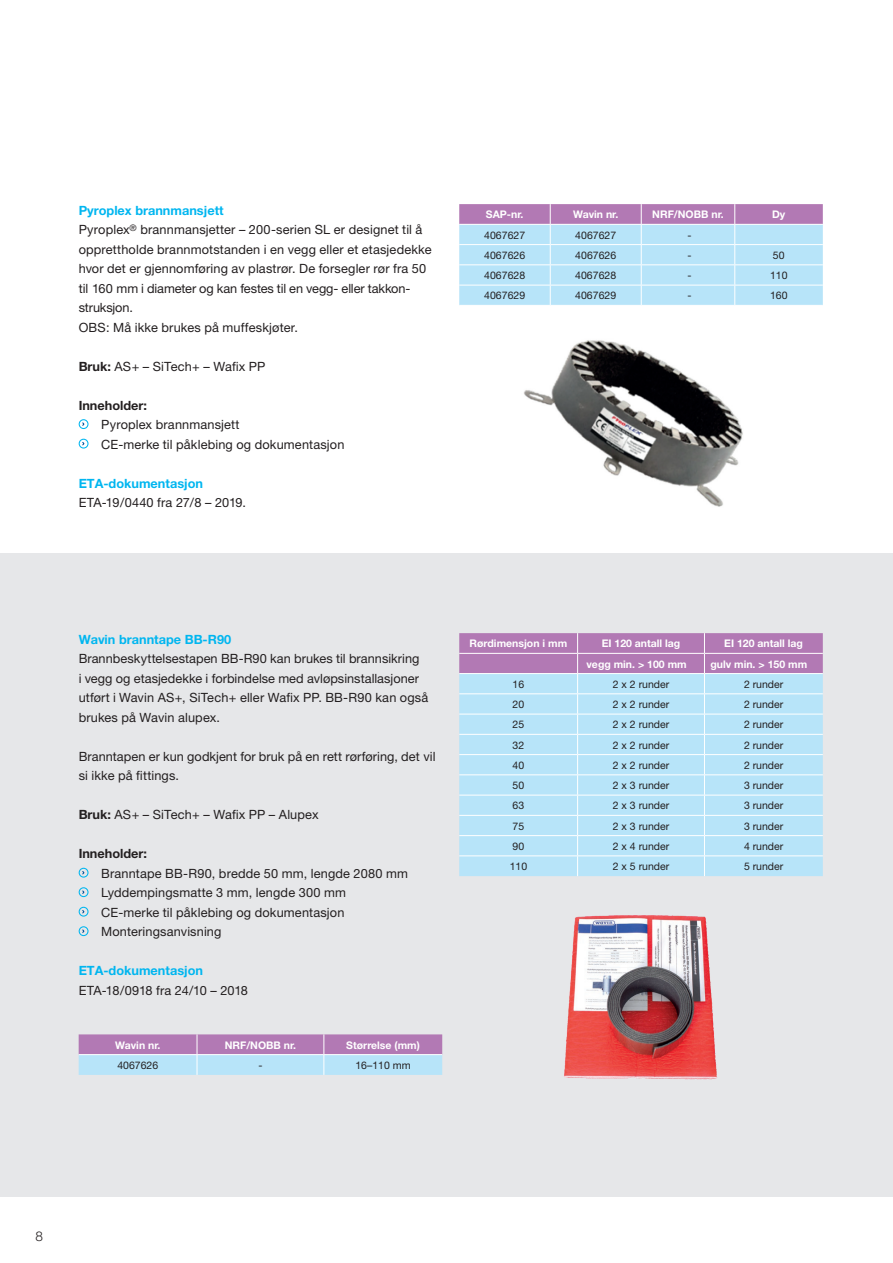
<style>
.page{position:relative;width:893px;height:1263px;background:#fff}
.page>*{position:absolute;margin:0;border:0;box-sizing:border-box;transform-origin:0 0}
.t1{font:300 13.5px "Helvetica Neue";color:#231f20}
.Body_text{font:12.75px/19.5px "Helvetica Neue";letter-spacing:.01em;color:#231f20}
.Body_text-2{font:700 12.75px "Helvetica Neue";color:#00b6f0}
.Body_text-3{font:12.75px "Helvetica Neue";letter-spacing:-.02em;color:#231f20}
.Body_text-4{font:700 12.75px "Helvetica Neue";color:#231f20}
.Table_text{font:10.5px "Helvetica Neue";color:#231f20}
.Table_header{font:700 10.5px "Helvetica Neue";color:#fff}
.s1{font-weight:700}
</style>
<div class="page">
<div style="left:0;top:553px;width:893px;height:643px;background:#e6e7e9"></div>
<div style="left:79px;top:419px;width:10px;height:10px;border:1px solid #00b6f0;border-radius:50%"></div>
<svg style="left:81px;top:421px;width:4px;height:6px"></svg>
<div style="left:79px;top:439px;width:10px;height:9px;border:1px solid #00b6f0;border-radius:50%"></div>
<svg style="left:81px;top:441px;width:4px;height:5px"></svg>
<img style="left:524px;top:340px;width:219px;height:167px">
<svg style="left:459px;top:204px;width:364px;height:101px;background:#b9d0eb"></svg>
<div style="left:79px;top:868px;width:10px;height:9px;border:1px solid #00b6f0;border-radius:50%"></div>
<svg style="left:81px;top:870px;width:4px;height:5px"></svg>
<div style="left:79px;top:887px;width:10px;height:10px;border:1px solid #00b6f0;border-radius:50%"></div>
<svg style="left:81px;top:889px;width:4px;height:6px"></svg>
<div style="left:79px;top:907px;width:10px;height:9px;border:1px solid #00b6f0;border-radius:50%"></div>
<svg style="left:81px;top:909px;width:4px;height:5px"></svg>
<div style="left:79px;top:926px;width:10px;height:10px;border:1px solid #00b6f0;border-radius:50%"></div>
<svg style="left:81px;top:928px;width:4px;height:6px"></svg>
<svg style="left:459px;top:633px;width:364px;height:243px;background:#b9d4ee"></svg>
<svg style="left:79px;top:1034px;width:363px;height:41px;background:#b7b1d7"></svg>
<img style="left:564px;top:915px;width:153px;height:165px">
<p class="Body_text-2" style="left:79px;top:202px;width:146px">Pyroplex brannmansjett</p>
<p class="Body_text" style="left:79px;top:220px;width:354px">Pyroplex<sup>®</sup> brannmansjetter – 200-serien SL er designet til å opprettholde brannmotstanden i en vegg eller et etasjedekke hvor det er gjennomføring av plastrør. De forsegler rør fra 50 til 160 mm i diameter og kan festes til en vegg- eller takkon&shy;struksjon.</p>
<p class="Body_text" style="left:79px;top:317px;width:221px">OBS: Må ikke brukes på muffeskjøter.</p>
<p class="Body_text" style="left:79px;top:356px;width:188px"><span class="s1">Bruk:</span> AS+ – SiTech+ – Wafix PP</p>
<p class="Body_text-4" style="left:79px;top:397px;width:70px">Inneholder:</p>
<p class="Body_text" style="left:101px;top:415px;width:140px">Pyroplex brannmansjett</p>
<p class="Body_text" style="left:101px;top:434px;width:245px">CE-merke til påklebing og dokumentasjon</p>
<p class="Body_text-2" style="left:79px;top:475px;width:126px">ETA-dokumentasjon</p>
<p class="Body_text" style="left:79px;top:493px;width:169px">ETA-19/0440 fra 27/8 – 2019.</p>
<p class="Table_header" style="left:486px;top:208px;width:39px">SAP-nr.</p>
<p class="Table_header" style="left:573px;top:208px;width:47px">Wavin nr.</p>
<p class="Table_header" style="left:652px;top:208px;width:73px">NRF/NOBB nr.</p>
<p class="Table_header" style="left:772px;top:208px;width:15px">Dy</p>
<p class="Table_text" style="left:484px;top:229px;width:42px">4067627</p>
<p class="Table_text" style="left:575px;top:229px;width:42px">4067627</p>
<p class="Table_text" style="left:687px;top:229px;width:6px">-</p>
<p class="Table_text" style="left:484px;top:249px;width:42px">4067626</p>
<p class="Table_text" style="left:575px;top:249px;width:42px">4067626</p>
<p class="Table_text" style="left:687px;top:249px;width:6px">-</p>
<p class="Table_text" style="left:773px;top:249px;width:13px">50</p>
<p class="Table_text" style="left:484px;top:269px;width:42px">4067628</p>
<p class="Table_text" style="left:575px;top:269px;width:42px">4067628</p>
<p class="Table_text" style="left:687px;top:269px;width:6px">-</p>
<p class="Table_text" style="left:770px;top:269px;width:19px">110</p>
<p class="Table_text" style="left:484px;top:289px;width:42px">4067629</p>
<p class="Table_text" style="left:575px;top:289px;width:42px">4067629</p>
<p class="Table_text" style="left:687px;top:289px;width:6px">-</p>
<p class="Table_text" style="left:770px;top:289px;width:19px">160</p>
<p class="Body_text-2" style="left:79px;top:631px;width:154px">Wavin branntape BB-R90</p>
<p class="Body_text" style="left:79px;top:649px;width:351px">Brannbeskyttelsestapen BB-R90 kan brukes til brannsikring<br>i vegg og etasjedekke i forbindelse med avløpsinstallasjoner utført i Wavin AS+, SiTech+ eller Wafix PP. BB-R90 kan også brukes på Wavin alupex.</p>
<p class="Body_text" style="left:79px;top:746px;width:358px">Branntapen er kun godkjent for bruk på en rett rørføring, det vil si ikke på fittings.</p>
<p class="Body_text" style="left:79px;top:805px;width:241px"><span class="s1">Bruk:</span> AS+ – SiTech+ – Wafix PP – Alupex</p>
<p class="Body_text-4" style="left:79px;top:846px;width:70px">Inneholder:</p>
<p class="Body_text" style="left:101px;top:863px;width:308px">Branntape BB-R90, bredde 50 mm, lengde 2080 mm</p>
<p class="Body_text" style="left:101px;top:883px;width:246px">Lyddempingsmatte 3 mm, lengde 300 mm</p>
<p class="Body_text" style="left:101px;top:902px;width:245px">CE-merke til påklebing og dokumentasjon</p>
<p class="Body_text" style="left:101px;top:922px;width:122px">Monteringsanvisning</p>
<p class="Body_text-2" style="left:79px;top:963px;width:126px">ETA-dokumentasjon</p>
<p class="Body_text-3" style="left:79px;top:982px;width:171px">ETA-18/0918 fra 24/10 – 2018</p>
<p class="Table_header" style="left:115px;top:1038px;width:47px">Wavin nr.</p>
<p class="Table_header" style="left:225px;top:1038px;width:73px">NRF/NOBB nr.</p>
<p class="Table_header" style="left:346px;top:1038px;width:75px">Størrelse (mm)</p>
<p class="Table_text" style="left:117px;top:1059px;width:42px">4067626</p>
<p class="Table_text" style="left:258px;top:1059px;width:6px">-</p>
<p class="Table_text" style="left:355px;top:1059px;width:57px">16–110 mm</p>
<p class="Table_header" style="left:470px;top:637px;width:99px">Rørdimensjon i mm</p>
<p class="Table_header" style="left:602px;top:637px;width:80px">EI 120 antall lag</p>
<p class="Table_header" style="left:724px;top:637px;width:80px">EI 120 antall lag</p>
<p class="Table_header" style="left:586px;top:657px;width:102px">vegg min. &gt; 100 mm</p>
<p class="Table_header" style="left:710px;top:657px;width:98px">gulv min. &gt; 150 mm</p>
<p class="Table_text" style="left:513px;top:678px;width:13px">16</p>
<p class="Table_text" style="left:613px;top:678px;width:58px">2 x 2 runder</p>
<p class="Table_text" style="left:744px;top:678px;width:41px">2 runder</p>
<p class="Table_text" style="left:513px;top:698px;width:13px">20</p>
<p class="Table_text" style="left:613px;top:698px;width:58px">2 x 2 runder</p>
<p class="Table_text" style="left:744px;top:698px;width:41px">2 runder</p>
<p class="Table_text" style="left:513px;top:718px;width:13px">25</p>
<p class="Table_text" style="left:613px;top:718px;width:58px">2 x 2 runder</p>
<p class="Table_text" style="left:744px;top:718px;width:41px">2 runder</p>
<p class="Table_text" style="left:513px;top:739px;width:13px">32</p>
<p class="Table_text" style="left:613px;top:739px;width:58px">2 x 2 runder</p>
<p class="Table_text" style="left:744px;top:739px;width:41px">2 runder</p>
<p class="Table_text" style="left:513px;top:759px;width:13px">40</p>
<p class="Table_text" style="left:613px;top:759px;width:58px">2 x 2 runder</p>
<p class="Table_text" style="left:744px;top:759px;width:41px">2 runder</p>
<p class="Table_text" style="left:513px;top:779px;width:13px">50</p>
<p class="Table_text" style="left:613px;top:779px;width:58px">2 x 3 runder</p>
<p class="Table_text" style="left:744px;top:779px;width:41px">3 runder</p>
<p class="Table_text" style="left:513px;top:799px;width:13px">63</p>
<p class="Table_text" style="left:613px;top:799px;width:58px">2 x 3 runder</p>
<p class="Table_text" style="left:744px;top:799px;width:41px">3 runder</p>
<p class="Table_text" style="left:513px;top:820px;width:13px">75</p>
<p class="Table_text" style="left:613px;top:820px;width:58px">2 x 3 runder</p>
<p class="Table_text" style="left:744px;top:820px;width:41px">3 runder</p>
<p class="Table_text" style="left:513px;top:840px;width:13px">90</p>
<p class="Table_text" style="left:613px;top:840px;width:58px">2 x 4 runder</p>
<p class="Table_text" style="left:744px;top:840px;width:41px">4 runder</p>
<p class="Table_text" style="left:510px;top:860px;width:19px">110</p>
<p class="Table_text" style="left:613px;top:860px;width:58px">2 x 5 runder</p>
<p class="Table_text" style="left:744px;top:860px;width:41px">5 runder</p>
<p class="t1" style="left:36px;top:1227px;width:9px">8</p>
</div>
